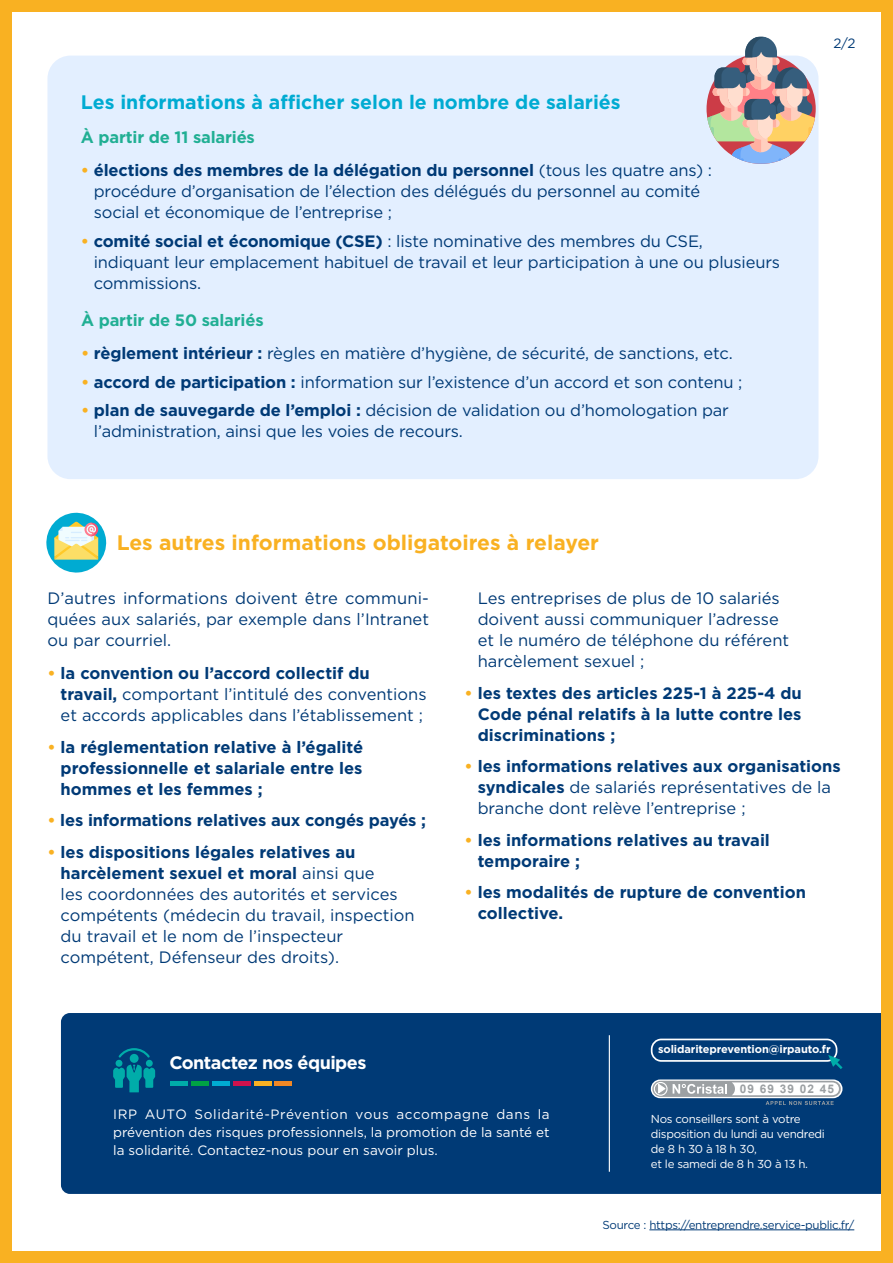
<style>
.page{position:relative;width:893px;height:1263px;background:#fff}
.page>*{position:absolute;margin:0;border:0;box-sizing:border-box;transform-origin:0 0}
.t1{font:700 21px "Gotham";color:#f9b122}
.t2{font:700 19.5px "Gotham";color:#00abd2}
.t3{font:700 18px "Gotham";letter-spacing:-.03em;color:#fff}
.t4{font:16.5px/21px "Gotham";letter-spacing:-.01em;color:#003a76}
.t5{font:700 16.5px/21px "Gotham";color:#003a76;text-align:justify}
.t6{font:700 16.5px "Gotham";letter-spacing:-.01em;color:#21af94}
.t7{font:13.5px/18px "Gotham";color:#fff;text-align:justify}
.t8{font:13.5px "Gotham";color:#003a76}
.t9{font:700 11.85px "Arial";letter-spacing:.095em;color:#9ca0a3}
.t10{font:11.55px/15px "Gotham";letter-spacing:-.025em;color:#fff}
.t11{font:11.55px "Gotham";letter-spacing:-.025em;color:#003a76}
.t12{font:700 11.1px "Gotham";letter-spacing:-.01em;color:#fff}
.s1{font-weight:700;color:#f9b122}
.s2{font-weight:700}
.s3{color:#f9b122}
</style>
<div class="page">
<div style="left:47px;top:56px;width:771px;height:423px;background:#e3efff;border-radius:23px"></div>
<div style="left:61px;top:1013px;width:820px;height:181px;background:#003a76"></div>
<div style="left:651px;top:1038px;width:186px;height:24px;border:2px solid #fff;border-radius:10px"></div>
<svg style="left:828px;top:1055px;width:14px;height:14px"></svg>
<div style="left:651px;top:1079px;width:191px;height:19px;background:#eaeaeb;border-radius:9px"></div>
<svg style="left:652px;top:1081px;width:189px;height:24px;background:#9cacbd"></svg>
<svg style="left:119px;top:1048px;width:31px;height:10px"></svg>
<div style="left:146px;top:1060px;width:7px;height:7px;background:#00aca9;border-radius:50%"></div>
<div style="left:116px;top:1060px;width:6px;height:7px;background:#00aca9;border-radius:50%"></div>
<div style="left:130px;top:1054px;width:9px;height:9px;background:#00aca9;border-radius:50%"></div>
<svg style="left:113px;top:1064px;width:42px;height:28px"></svg>
<div style="left:0;top:0;width:11px;height:1263px;background:#f9b122"></div>
<div style="left:0;top:0;width:893px;height:11px;background:#f9b122"></div>
<div style="left:0;top:1251px;width:893px;height:12px;background:#f9b122"></div>
<div style="left:881px;top:0;width:12px;height:1263px;background:#f9b122"></div>
<hr style="left:649px;top:1229px;width:205px;height:1px;background:#003a76">
<svg style="left:707px;top:37px;width:109px;height:127px"></svg>
<svg style="left:46px;top:512px;width:61px;height:61px"></svg>
<hr style="left:609px;top:1035px;width:1px;height:137px;background:#fff">
<hr style="left:275px;top:1081px;width:17px;height:4px;background:#f18825">
<hr style="left:191px;top:1081px;width:18px;height:4px;background:#00a244">
<hr style="left:254px;top:1081px;width:17px;height:4px;background:#f9b122">
<hr style="left:171px;top:1081px;width:17px;height:4px;background:#00aca9">
<hr style="left:212px;top:1081px;width:18px;height:4px;background:#00abd2">
<hr style="left:233px;top:1081px;width:18px;height:4px;background:#cf124d">
<p class="t2" style="left:81px;top:89px;width:541px">Les informations à afficher selon le nombre de salariés</p>
<p class="t6" style="left:81px;top:127px;width:175px">À partir de 11 salariés</p>
<p class="t4" style="left:94px;top:160px;width:620px;text-indent:-13px"><span class="s1">•</span> <span class="s2">élections des membres de la délégation du personnel</span> (tous les quatre ans) : procédure d’organisation de l’élection des délégués du personnel au comité social et économique de l’entreprise ;</p>
<p class="t4" style="left:94px;top:230px;width:688px;text-indent:-13px"><span class="s1">•</span> <span class="s2">comité social et économique (CSE)</span> : liste nominative des membres du CSE, indiquant leur emplacement habituel de travail et leur participation à une ou plusieurs commissions.</p>
<p class="t6" style="left:81px;top:309px;width:184px">À partir de 50 salariés</p>
<p class="t4" style="left:81px;top:342px;width:653px"><span class="s1">•</span> <span class="s2">règlement intérieur :</span> règles en matière d’hygiène, de sécurité, de sanctions, etc.</p>
<p class="t4" style="left:81px;top:371px;width:663px"><span class="s1">•</span> <span class="s2">accord de participation :</span> information sur l’existence d’un accord et son contenu ;</p>
<p class="t4" style="left:94px;top:399px;width:636px;text-indent:-13px"><span class="s1">•</span> <span class="s2">plan de sauvegarde de l’emploi :</span> décision de validation ou d’homologation par l’administration, ainsi que les voies de recours.</p>
<p class="t8" style="left:833px;top:35px;width:23px">2/2</p>
<p class="t1" style="left:117px;top:529px;width:484px">Les autres informations obligatoires à relayer</p>
<p class="t4" style="left:47px;top:587px;width:383px;text-align:justify">D’autres informations doivent être communi&shy;quées aux salariés, par exemple dans l’Intranet ou par courriel.</p>
<p class="t4" style="left:61px;top:662px;width:367px;text-indent:-13px"><span class="s1">•</span> <span class="s2">la convention ou l’accord collectif du travail,</span> comportant l’intitulé des conventions et accords applicables dans l’établissement ;</p>
<p class="t5" style="left:61px;top:736px;width:304px;text-indent:-13px"><span class="s3">•</span> la réglementation relative à l’égalité professionnelle et salariale entre les hommes et les femmes ;</p>
<p class="t5" style="left:47px;top:810px;width:380px"><span class="s3">•</span> les informations relatives aux congés payés ;</p>
<p class="t4" style="left:61px;top:841px;width:356px;text-indent:-13px"><span class="s1">•</span> <span class="s2">les dispositions légales relatives au harcèlement sexuel et moral</span> ainsi que<br>les coordonnées des autorités et services compétents (médecin du travail, inspection du travail et le nom de l’inspecteur compétent, Défenseur des droits).</p>
<p class="t4" style="left:478px;top:587px;width:313px">Les entreprises de plus de 10 salariés doivent aussi communiquer l’adresse et le numéro de téléphone du référent harcèlement sexuel ;</p>
<p class="t5" style="left:478px;top:682px;width:326px;text-indent:-13px"><span class="s3">•</span> les textes des articles 225-1 à 225-4 du Code pénal relatifs à la lutte contre les discriminations ;</p>
<p class="t4" style="left:478px;top:755px;width:365px;text-indent:-13px"><span class="s1">•</span> <span class="s2">les informations relatives aux organisations syndicales</span> de salariés représentatives de la branche dont relève l’entreprise ;</p>
<p class="t5" style="left:478px;top:829px;width:294px;text-indent:-13px"><span class="s3">•</span> les informations relatives au travail temporaire ;</p>
<p class="t5" style="left:478px;top:882px;width:330px;text-indent:-13px"><span class="s3">•</span> les modalités de rupture de convention collective.</p>
<p class="t3" style="left:169px;top:1051px;width:199px">Contactez nos équipes</p>
<p class="t7" style="left:113px;top:1104px;width:438px">IRP AUTO Solidarité-Prévention vous accompagne dans la prévention des risques professionnels, la promotion de la santé et la solidarité. Contactez-nous pour en savoir plus.</p>
<p class="t12" style="left:658px;top:1041px;width:174px">solidariteprevention@irpauto.fr</p>
<p class="t9" style="left:740px;top:1081px;width:96px">09 69 39 02 45</p>
<p class="t10" style="left:651px;top:1111px;width:176px">Nos conseillers sont à votre disposition du lundi au vendredi de 8 h 30 à 18 h 30,<br>et le samedi de 8 h 30 à 13 h.</p>
<p class="t11" style="left:602px;top:1217px;width:253px">Source : https://entreprendre.service-public.fr/</p>
</div>
